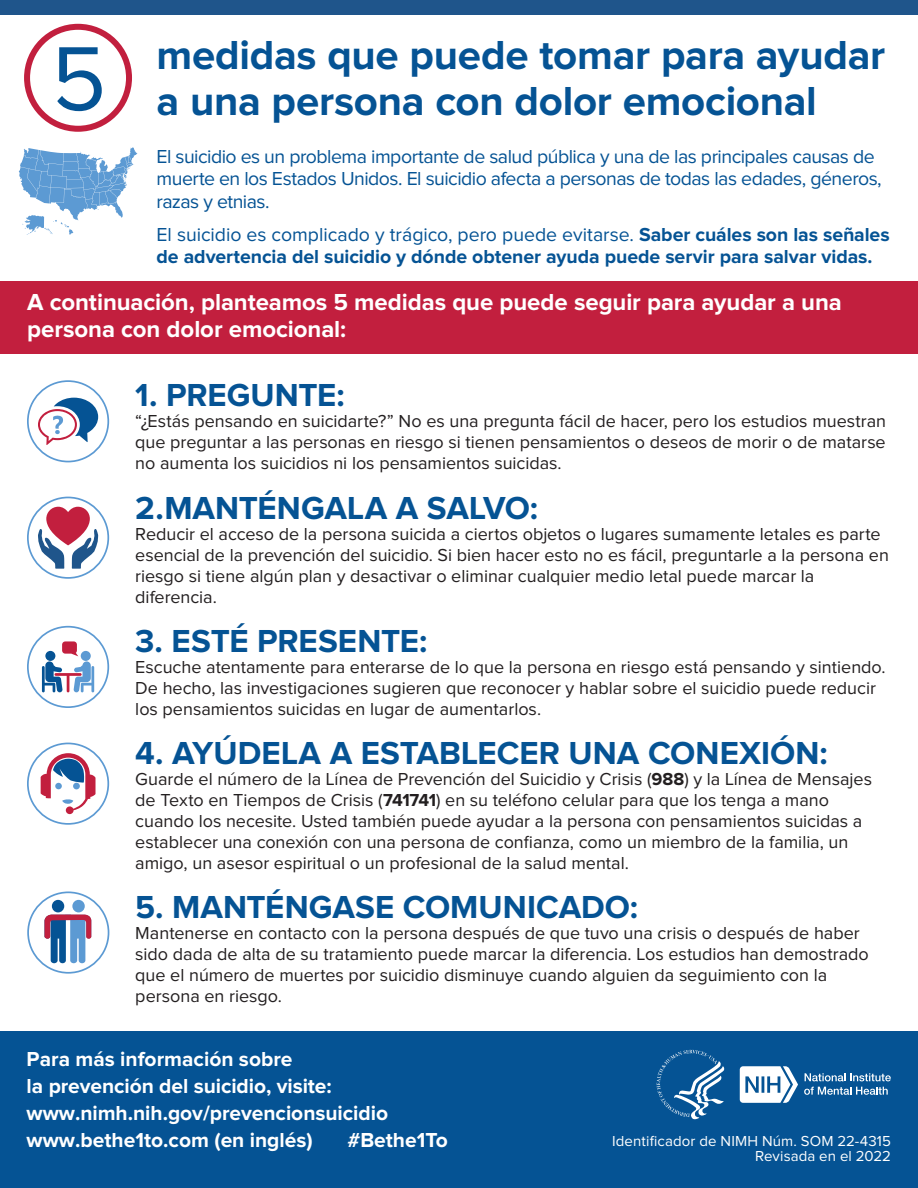
<style>
.page{position:relative;width:918px;height:1188px;background:#fff}
.page>*{position:absolute;margin:0;border:0;box-sizing:border-box;transform-origin:0 0}
.t1{font:94.05px "Proxima Nova";color:#055394}
.t2{font:700 42px/45.3px "Proxima Nova";letter-spacing:-.005em;color:#055394}
.t3{font:700 33px "Proxima Nova";color:#055394}
.t4{font:700 24px/27px "Proxima Nova";letter-spacing:-.005em;color:#fff}
.t5{font:700 21px/27px "Proxima Nova";color:#fff}
.t6{font:19.5px/22.5px "Proxima Nova";letter-spacing:-.025em;color:#055394}
.t7{font:700 19.5px/22.5px "Proxima Nova";color:#055394}
.t8{font:18px/21px "Proxima Nova";color:#231f20}
.t9{font:15px "Proxima Nova";letter-spacing:.01em;color:#fff}
.s1{font-weight:400}
.s2{font-weight:700}
</style>
<div class="page">
<div style="left:0;top:1031px;width:918px;height:157px;background:#055394"></div>
<svg style="left:19px;top:147px;width:118px;height:88px"></svg>
<div style="left:0;top:281px;width:918px;height:72px;background:#c21f3e"></div>
<div style="left:0;top:0;width:918px;height:14px;background:#1f558b"></div>
<div style="left:24px;top:24px;width:108px;height:108px;border:6px solid #c21f3e;border-radius:50%"></div>
<div style="left:27px;top:743px;width:82px;height:82px;border:2px solid #5c9ad3;border-radius:50%"></div>
<svg style="left:41px;top:753px;width:55px;height:61px"></svg>
<div style="left:27px;top:626px;width:82px;height:82px;border:2px solid #5c9ad3;border-radius:50%"></div>
<svg style="left:42px;top:641px;width:52px;height:51px"></svg>
<div style="left:27px;top:497px;width:82px;height:82px;border:2px solid #5c9ad3;border-radius:50%"></div>
<svg style="left:38px;top:507px;width:60px;height:62px"></svg>
<div style="left:27px;top:380px;width:82px;height:82px;border:2px solid #5c9ad3;border-radius:50%"></div>
<svg style="left:38px;top:398px;width:60px;height:47px"></svg>
<div style="left:27px;top:891px;width:82px;height:83px;border:2px solid #5c9ad3;border-radius:50%"></div>
<div style="left:52px;top:900px;width:12px;height:12px;background:#055394;border-radius:50%"></div>
<div style="left:72px;top:900px;width:13px;height:12px;background:#5c9ad3;border-radius:50%"></div>
<svg style="left:45px;top:915px;width:46px;height:48px"></svg>
<svg style="left:657px;top:1050px;width:67px;height:70px"></svg>
<svg style="left:740px;top:1066px;width:58px;height:37px"></svg>
<svg style="left:805px;top:1073px;width:86px;height:8px"></svg>
<svg style="left:804px;top:1087px;width:84px;height:8px"></svg>
<h1 class="t1" style="left:51px;top:36px;width:57px">5</h1>
<h1 class="t2" style="left:157px;top:35px;width:730px">medidas que puede tomar para ayudar a una persona con dolor emocional</h1>
<p class="t6" style="left:157px;top:146px;width:727px">El suicidio es un problema importante de salud pública y una de las principales causas de muerte en los Estados Unidos. El suicidio afecta a personas de todas las edades, géneros, razas y etnias.</p>
<p class="t7" style="left:157px;top:224px;width:735px"><span class="s1">El suicidio es complicado y trágico, pero puede evitarse.</span> Saber cuáles son las señales de advertencia del suicidio y dónde obtener ayuda puede servir para salvar vidas.</p>
<p class="t4" style="left:27px;top:290px;width:816px">A continuación, planteamos 5 medidas que puede seguir para ayudar a una persona con dolor emocional:</p>
<h2 class="t3" style="left:135px;top:380px;width:211px">1. PREGUNTE:</h2>
<p class="t8" style="left:135px;top:412px;width:752px;text-align:justify">“¿Estás pensando en suicidarte?” No es una pregunta fácil de hacer, pero los estudios muestran que preguntar a las personas en riesgo si tienen pensamientos o deseos de morir o de matarse no aumenta los suicidios ni los pensamientos suicidas.</p>
<h2 class="t3" style="left:135px;top:492px;width:404px">2.MANTÉNGALA A SALVO:</h2>
<p class="t8" style="left:135px;top:524px;width:755px">Reducir el acceso de la persona suicida a ciertos objetos o lugares sumamente letales es parte esencial de la prevención del suicidio. Si bien hacer esto no es fácil, preguntarle a la persona en riesgo si tiene algún plan y desactivar o eliminar cualquier medio letal puede marcar la diferencia.</p>
<h2 class="t3" style="left:135px;top:626px;width:293px">3. ESTÉ PRESENTE:</h2>
<p class="t8" style="left:135px;top:657px;width:752px">Escuche atentamente para enterarse de lo que la persona en riesgo está pensando y sintiendo.<br>De hecho, las investigaciones sugieren que reconocer y hablar sobre el suicidio puede reducir los pensamientos suicidas en lugar de aumentarlos.</p>
<h2 class="t3" style="left:135px;top:738px;width:694px">4. AYÚDELA A ESTABLECER UNA CONEXIÓN:</h2>
<p class="t8" style="left:135px;top:769px;width:738px">Guarde el número de la Línea de Prevención del Suicidio y Crisis (<span class="s2">988</span>) y la Línea de Mensajes de Texto en Tiempos de Crisis (<span class="s2">741741</span>) en su teléfono celular para que los tenga a mano cuando los necesite. Usted también puede ayudar a la persona con pensamientos suicidas a establecer una conexión con una persona de confianza, como un miembro de la familia, un amigo, un asesor espiritual o un profesional de la salud mental.</p>
<h2 class="t3" style="left:135px;top:892px;width:504px">5. MANTÉNGASE COMUNICADO:</h2>
<p class="t8" style="left:135px;top:924px;width:735px">Mantenerse en contacto con la persona después de que tuvo una crisis o después de haber sido dada de alta de su tratamiento puede marcar la diferencia. Los estudios han demostrado que el número de muertes por suicidio disminuye cuando alguien da seguimiento con la persona en riesgo.</p>
<p class="t5" style="left:27px;top:1046px;width:363px">Para más información sobre<br>la prevención del suicidio, visite: www.nimh.nih.gov/prevencionsuicidio www.bethe1to.com (en inglés)</p>
<p class="t5" style="left:347px;top:1127px;width:102px">#Bethe1To</p>
<p class="t9" style="left:612px;top:1134px;width:280px">Identificador de NIMH Núm. SOM 22-4315</p>
<p class="t9" style="left:755px;top:1149px;width:137px">Revisada en el 2022</p>
</div>
